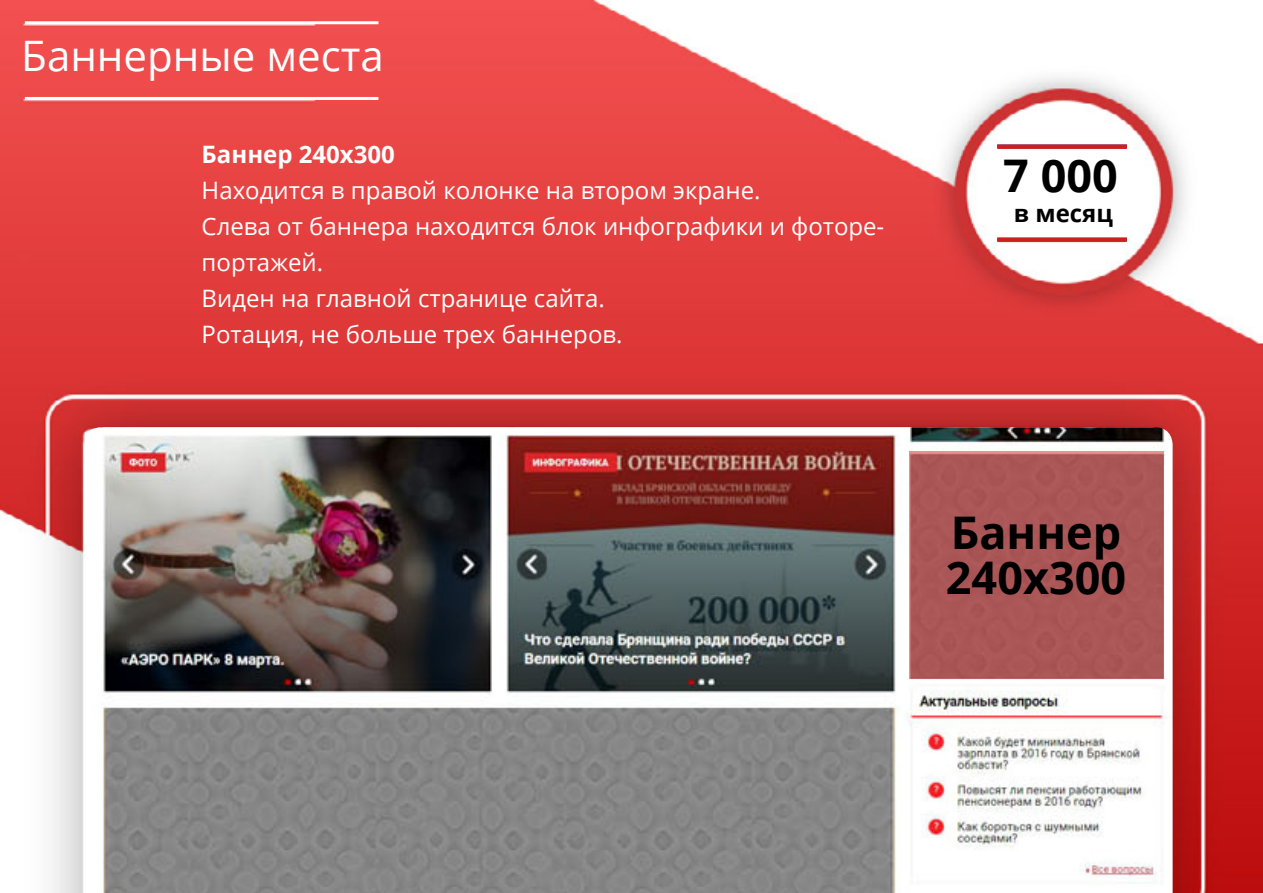
<style>
.page{position:relative;width:1263px;height:893px;background:#fff}
.page>*{position:absolute;margin:0;border:0;box-sizing:border-box;transform-origin:0 0}
.t1{font:700 45px/45px "Open Sans";color:#000}
.t2{font:42px "Open Sans";color:#fff}
.t3{font:24px/36px "Open Sans";color:#fff}
.t4{font:700 24px "Open Sans";color:#fff}
.t5{font:700 24px "Open Sans";color:#000}
</style>
<div class="page">
<img style="left:0;top:0;width:1263px;height:893px">
<hr style="left:25px;top:21px;width:353px;height:3px;background:#fff">
<hr style="left:25px;top:97px;width:353px;height:3px;background:#fff">
<img style="left:90px;top:427px;width:1082px;height:466px">
<div style="left:997px;top:144px;width:130px;height:5px;background:#cc2020"></div>
<div style="left:997px;top:237px;width:130px;height:5px;background:#cc2020"></div>
<div style="left:909px;top:451px;width:254px;height:227px;background:linear-gradient(to right,#ab5656,#ab5656)"></div>
<h2 class="t2" style="left:21px;top:27px;width:364px">Баннерные места</h2>
<p class="t4" style="left:202px;top:137px;width:195px">Баннер 240х300</p>
<p class="t3" style="left:202px;top:172px;width:684px">Находится в правой колонке на втором экране.<br>Слева от баннера находится блок инфографики и фоторе&shy;портажей.<br>Виден на главной странице сайта.<br>Ротация, не больше трех баннеров.</p>
<h1 class="t1" style="left:1003px;top:152px;width:116px">7 000</h1>
<p class="t5" style="left:1014px;top:196px;width:101px">в месяц</p>
<h1 class="t1" style="left:946px;top:509px;width:182px">Баннер<br>240х300</h1>
</div>
